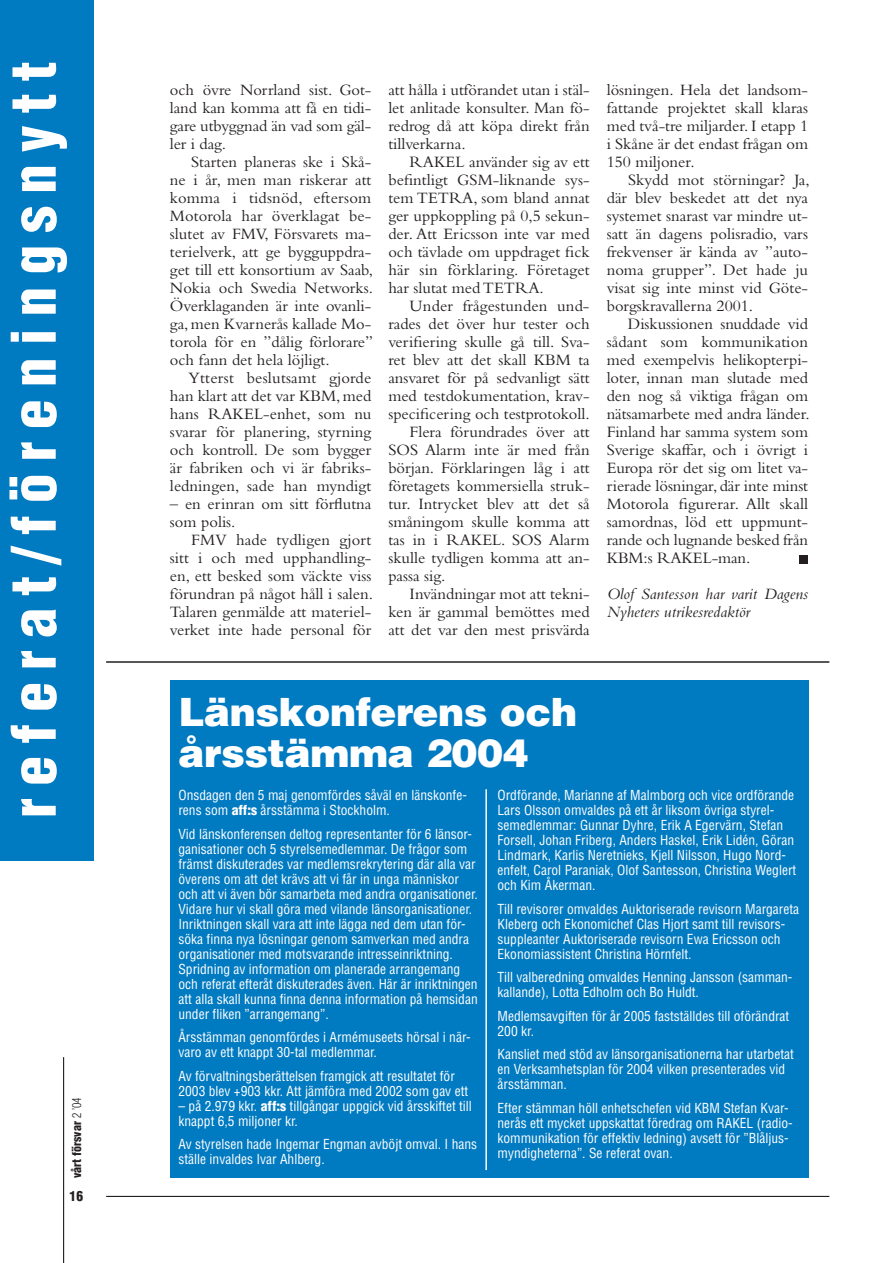
<style>
.page{position:relative;width:893px;height:1263px;background:#fff}
.page>*{position:absolute;margin:0;border:0;box-sizing:border-box;transform-origin:0 0}
.t1{font:900 condensed 60px "Helvetica";letter-spacing:.2em;color:#fff}
.t2{font:900 39px/40.5px "Helvetica";letter-spacing:-.01em;color:#fff}
.t3{font:16.5px/18px "Bembo";color:#231f20;text-align:justify}
.t4{font:italic 16.5px/18px "Bembo";color:#231f20}
.t5{font:condensed 13.5px/15px "Helvetica";color:#fff}
.t6{font:900 condensed 13.5px "Helvetica";color:#231f20}
.t7{font:900 condensed 12px "Helvetica";color:#231f20}
.s1{font-weight:300}
.s2{font-weight:900}
</style>
<div class="page">
<hr style="left:63px;top:1057px;width:1px;height:206px;background:#231f20">
<hr style="left:106px;top:1196px;width:723px;height:1px;background:#231f20">
<div style="left:0;top:0;width:93px;height:860px;background:#007ac1"></div>
<div style="left:170px;top:680px;width:638px;height:498px;background:#007ac1"></div>
<hr style="left:106px;top:661px;width:723px;height:2px;background:#231f20">
<div style="left:799px;top:555px;width:9px;height:8px;background:#231f20"></div>
<hr style="left:485px;top:789px;width:2px;height:381px;background:#fff">
<h1 class="t1" style="left:11px;top:818px;width:758px;rotate:-90deg">referat/föreningsnytt</h1>
<p class="t7" style="left:72px;top:1178px;width:82px;rotate:-90deg">vårt försvar <span class="s1">2 ’04</span></p>
<p class="t6" style="left:70px;top:1191px;width:15px">16</p>
<p class="t3" style="left:170px;top:83px;width:203px">och övre Norrland sist. Got&shy;land kan komma att få en tidi&shy;gare utbyggnad än vad som gäl&shy;ler i dag.</p>
<p class="t3" style="left:170px;top:155px;width:204px;text-indent:21px">Starten planeras ske i Skå&shy;ne i år, men man riskerar att komma i tidsnöd, eftersom Motorola har överklagat be&shy;slutet av FMV, Försvarets ma&shy;terielverk, att ge bygguppdra&shy;get till ett konsortium av Saab, Nokia och Swedia Networks.<br>Överklaganden är inte ovanli&shy;ga, men Kvarnerås kallade Mo&shy;torola för en ”dålig förlorare” och fann det hela löjligt.</p>
<p class="t3" style="left:170px;top:371px;width:203px;text-indent:18px">Ytterst beslutsamt gjorde han klart att det var KBM, med hans RAKEL-enhet, som nu svarar för planering, styrning och kontroll. De som bygger är fabriken och vi är fabriks&shy;ledningen, sade han myndigt</p>
<p class="t3" style="left:170px;top:497px;width:203px">– en erinran om sitt förflutna som polis.</p>
<p class="t3" style="left:170px;top:533px;width:204px;text-indent:21px">FMV hade tydligen gjort sitt i och med upphandling&shy;en, ett besked som väckte viss förundran på något håll i salen.<br>Talaren genmälde att materiel&shy;verket inte hade personal för</p>
<p class="t3" style="left:388px;top:83px;width:203px">att hålla i utförandet utan i stäl&shy;let anlitade konsulter. Man fö&shy;redrog då att köpa direkt från tillverkarna.</p>
<p class="t3" style="left:388px;top:155px;width:203px;text-indent:21px">RAKEL använder sig av ett befintligt GSM-liknande sys&shy;tem TETRA, som bland annat ger uppkoppling på 0,5 sekun&shy;der. Att Ericsson inte var med och tävlade om uppdraget fick här sin förklaring. Företaget har slutat med TETRA.</p>
<p class="t3" style="left:409px;top:299px;width:181px">Under frågestunden und-</p>
<p class="t3" style="left:388px;top:317px;width:203px">rades det över hur tester och</p>
<p class="t3" style="left:388px;top:335px;width:203px">verifiering skulle gå till. Sva-</p>
<p class="t3" style="left:388px;top:353px;width:203px">ret blev att det skall KBM ta</p>
<p class="t3" style="left:388px;top:371px;width:203px">ansvaret för på sedvanligt sätt</p>
<p class="t3" style="left:388px;top:389px;width:203px">med testdokumentation, krav-</p>
<p class="t3" style="left:388px;top:407px;width:203px">specificering och testprotokoll.</p>
<p class="t3" style="left:409px;top:425px;width:181px">Flera förundrades över att</p>
<p class="t3" style="left:388px;top:443px;width:203px">SOS Alarm inte är med från</p>
<p class="t3" style="left:388px;top:461px;width:203px">början. Förklaringen låg i att</p>
<p class="t3" style="left:388px;top:479px;width:203px">företagets kommersiella struk-</p>
<p class="t3" style="left:388px;top:497px;width:203px">tur. Intrycket blev att det så</p>
<p class="t3" style="left:388px;top:515px;width:203px">småningom skulle komma att</p>
<p class="t3" style="left:388px;top:533px;width:203px">tas in i RAKEL. SOS Alarm</p>
<p class="t3" style="left:388px;top:551px;width:203px">skulle tydligen komma att an-</p>
<p class="t3" style="left:388px;top:569px;width:59px">passa sig.</p>
<p class="t3" style="left:409px;top:587px;width:182px">Invändningar mot att tekni-</p>
<p class="t3" style="left:388px;top:605px;width:203px">ken är gammal bemöttes med</p>
<p class="t3" style="left:388px;top:623px;width:203px">att det var den mest prisvärda</p>
<p class="t3" style="left:606px;top:83px;width:203px">lösningen. Hela det landsom&shy;fattande projektet skall klaras med två-tre miljarder. I etapp 1 i Skåne är det endast frågan om 150 miljoner.</p>
<p class="t3" style="left:606px;top:173px;width:204px;text-indent:21px">Skydd mot störningar? Ja, där blev beskedet att det nya systemet snarast var mindre ut&shy;satt än dagens polisradio, vars frekvenser är kända av ”auto&shy;noma grupper”. Det hade ju visat sig inte minst vid Göte&shy;borgskravallerna 2001.</p>
<p class="t3" style="left:606px;top:317px;width:204px;text-indent:21px">Diskussionen snuddade vid sådant som kommunikation med exempelvis helikopterpi&shy;loter, innan man slutade med den nog så viktiga frågan om nätsamarbete med andra länder.<br>Finland har samma system som Sverige skaffar, och i övrigt i Europa rör det sig om litet va&shy;rierade lösningar, där inte minst Motorola figurerar. Allt skall samordnas, löd ett uppmunt&shy;rande och lugnande besked från KBM:s RAKEL-man.</p>
<p class="t4" style="left:606px;top:587px;width:203px">Olof Santesson har varit Dagens<br>Nyheters utrikesredaktör</p>
<h2 class="t2" style="left:178px;top:695px;width:400px">Länskonferens och årsstämma 2004</h2>
<p class="t5" style="left:497px;top:789px;width:300px">Ordförande, Marianne af Malmborg och vice ordförande Lars Olsson omvaldes på ett år liksom övriga styrel&shy;semedlemmar: Gunnar Dyhre, Erik A Egervärn, Stefan Forsell, Johan Friberg, Anders Haskel, Erik Lidén, Göran Lindmark, Karlis Neretnieks, Kjell Nilsson, Hugo Nord&shy;enfelt, Carol Paraniak, Olof Santesson, Christina Weglert och Kim Åkerman.</p>
<p class="t5" style="left:497px;top:902px;width:303px">Till revisorer omvaldes Auktoriserade revisorn Margareta Kleberg och Ekonomichef Clas Hjort samt till revisors&shy;suppleanter Auktoriserade revisorn Ewa Ericsson och Ekonomiassistent Christina Hörnfelt.</p>
<p class="t5" style="left:497px;top:971px;width:296px">Till valberedning omvaldes Henning Jansson (samman&shy;kallande), Lotta Edholm och Bo Huldt.</p>
<p class="t5" style="left:497px;top:1009px;width:293px">Medlemsavgiften för år 2005 fastställdes till oförändrat<br>200 kr.</p>
<p class="t5" style="left:497px;top:1048px;width:298px">Kansliet med stöd av länsorganisationerna har utarbetat en Verksamhetsplan för 2004 vilken presenterades vid årsstämman.</p>
<p class="t5" style="left:497px;top:1101px;width:297px">Efter stämman höll enhetschefen vid KBM Stefan Kvar&shy;nerås ett mycket uppskattat föredrag om RAKEL (radio&shy;kommunikation för effektiv ledning) avsett för ”Blåljus&shy;myndigheterna”. Se referat ovan.</p>
<p class="t5" style="left:178px;top:789px;width:290px">Onsdagen den 5 maj genomfördes såväl en länskonfe&shy;rens som <span class="s2">aff:s</span> årsstämma i Stockholm.</p>
<p class="t5" style="left:178px;top:827px;width:301px">Vid länskonferensen deltog representanter för 6 länsor&shy;ganisationer och 5 styrelsemedlemmar. De frågor som främst diskuterades var medlemsrekrytering där alla var överens om att det krävs att vi får in unga människor och att vi även bör samarbeta med andra organisationer.<br>Vidare hur vi skall göra med vilande länsorganisationer.<br>Inriktningen skall vara att inte lägga ned dem utan för&shy;söka finna nya lösningar genom samverkan med andra organisationer med motsvarande intresseinriktning.<br>Spridning av information om planerade arrangemang och referat efteråt diskuterades även. Här är inriktningen att alla skall kunna finna denna information på hemsidan under fliken ”arrangemang”.</p>
<p class="t5" style="left:178px;top:1031px;width:293px">Årsstämman genomfördes i Armémuseets hörsal i när&shy;varo av ett knappt 30-tal medlemmar.</p>
<p class="t5" style="left:178px;top:1069px;width:291px">Av förvaltningsberättelsen framgick att resultatet för<br>2003 blev +903 kkr. Att jämföra med 2002 som gav ett</p>
<p class="t5" style="left:178px;top:1099px;width:295px">– på 2.979 kkr. <span class="s2">aff:s</span> tillgångar uppgick vid årsskiftet till knappt 6,5 miljoner kr.</p>
<p class="t5" style="left:178px;top:1138px;width:300px">Av styrelsen hade Ingemar Engman avböjt omval. I hans ställe invaldes Ivar Ahlberg.</p>
</div>
